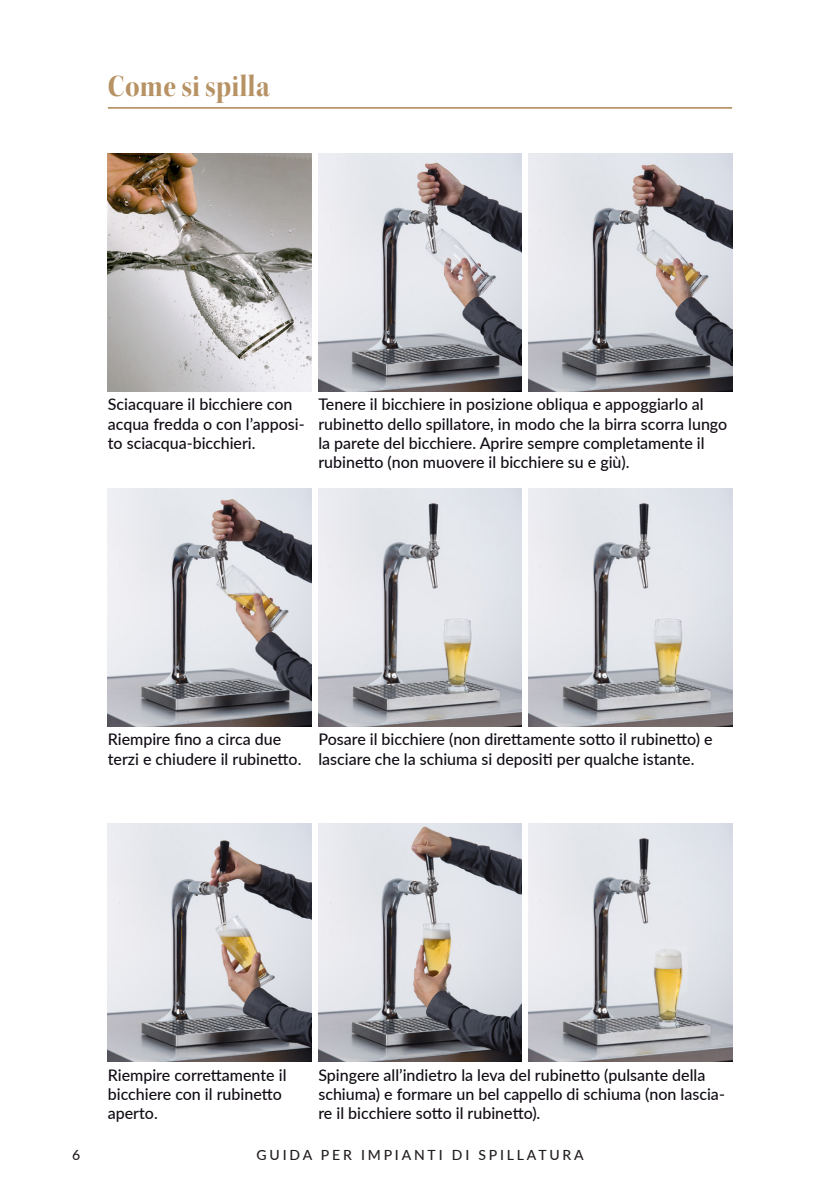
<style>
.page{position:relative;width:840px;height:1191px;background:#fff}
.page>*{position:absolute;margin:0;border:0;box-sizing:border-box;transform-origin:0 0}
.Abschnittstitel{font:32px "Kepler Std Bold Scn Disp";letter-spacing:.015em;color:#b79264}
.Beschriftungstext{font:500 16px/19.2px "Lato";color:#120d15}
.t1{font:500 14px "Lato";letter-spacing:.2em;color:#231f20}
</style>
<div class="page">
<hr style="left:108px;top:107px;width:623px;height:1px;background:#b79264">
<hr style="left:108px;top:108px;width:623px;height:1px;background:#b79264">
<img style="left:108px;top:153px;width:203px;height:239px">
<img style="left:318px;top:153px;width:203px;height:239px">
<img style="left:528px;top:153px;width:203px;height:239px">
<img style="left:318px;top:488px;width:203px;height:238px">
<img style="left:108px;top:488px;width:203px;height:238px">
<img style="left:528px;top:488px;width:203px;height:238px">
<img style="left:108px;top:823px;width:203px;height:238px">
<img style="left:318px;top:823px;width:203px;height:238px">
<img style="left:528px;top:823px;width:203px;height:238px">
<p class="Abschnittstitel" style="left:108px;top:68px;width:163px">Come si spilla</p>
<p class="Beschriftungstext" style="left:108px;top:394px;width:198px">Sciacquare il bicchiere con acqua fredda o con l’apposi&shy;to sciacqua-bicchieri.</p>
<p class="Beschriftungstext" style="left:318px;top:394px;width:410px">Tenere il bicchiere in posizione obliqua e appoggiarlo al rubinetto dello spillatore, in modo che la birra scorra lungo la parete del bicchiere. Aprire sempre completamente il rubinetto (non muovere il bicchiere su e giù).</p>
<p class="Beschriftungstext" style="left:108px;top:729px;width:195px">Riempire fino a circa due terzi e chiudere il rubinetto.</p>
<p class="Beschriftungstext" style="left:318px;top:729px;width:395px">Posare il bicchiere (non direttamente sotto il rubinetto) e lasciare che la schiuma si depositi per qualche istante.</p>
<p class="Beschriftungstext" style="left:108px;top:1064px;width:180px">Riempire correttamente il bicchiere con il rubinetto aperto.</p>
<p class="Beschriftungstext" style="left:318px;top:1064px;width:408px">Spingere all’indietro la leva del rubinetto (pulsante della schiuma) e formare un bel cappello di schiuma (non lascia&shy;re il bicchiere sotto il rubinetto).</p>
<p class="t1" style="left:72px;top:1144px;width:10px">6</p>
<p class="t1" style="left:256px;top:1144px;width:328px">GUIDA PER IMPIANTI DI SPILLATURA</p>
</div>
